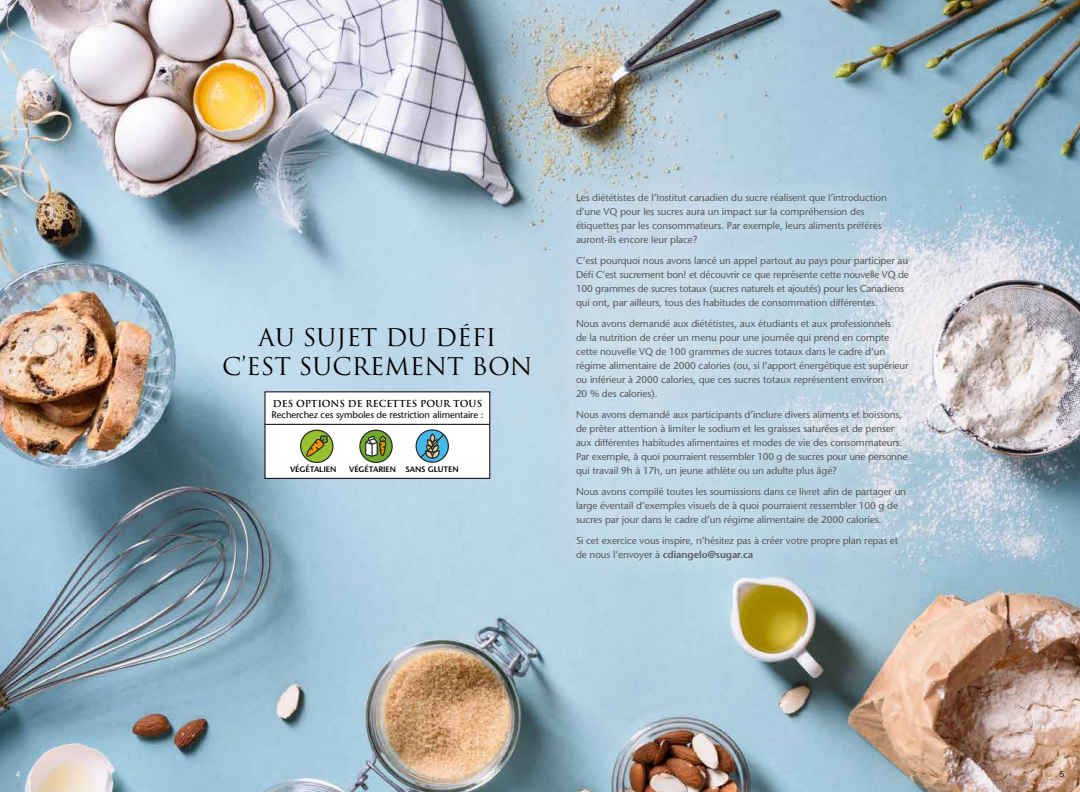
<style>
.page{position:relative;width:1080px;height:792px;background:#fff}
.page>*{position:absolute;margin:0;border:0;box-sizing:border-box;transform-origin:0 0}
.t1{font:23.8px/28.8px "Trajan";color:#000;text-align:center}
.t2{font:9.9px/14px "Stone Sans";letter-spacing:-.01em;color:#58595b}
.t3{font:9.4px "Stone Sans";letter-spacing:-.01em;color:#000}
.t4{font:700 9.4px "Trajan";color:#000}
.t5{font:8px "Helvetica Neue LT Pro";color:#fff}
.t6{font:8px "Helvetica Neue LT Pro";color:#000}
.t7{font:600 7.9px "Stone Sans";letter-spacing:-.01em;color:#000}
.s1{font-weight:600}
</style>
<div class="page">
<img style="left:0;top:0;width:1080px;height:792px">
<div style="left:552px;top:170px;width:380px;height:414px;background:#fff;opacity:.75"></div>
<div style="left:265px;top:392px;width:225px;height:87px;background:#fff;border:1px solid #000"></div>
<svg style="left:300px;top:430px;width:33px;height:33px"></svg>
<svg style="left:359px;top:430px;width:34px;height:33px"></svg>
<svg style="left:416px;top:429px;width:33px;height:34px"></svg>
<hr style="left:265px;top:424px;width:225px;height:1px;background:#000">
<h1 class="t1" style="left:222px;top:323px;width:312px">AU SUJET DU DÉFI<br>C’EST SUCREMENT BON</h1>
<p class="t4" style="left:273px;top:398px;width:211px">DES OPTIONS DE RECETTES POUR TOUS</p>
<p class="t3" style="left:272px;top:409px;width:213px">Recherchez ces symboles de restriction alimentaire :</p>
<p class="t7" style="left:290px;top:464px;width:48px">VÉGÉTALIEN</p>
<p class="t7" style="left:349px;top:464px;width:111px">VÉGÉTARIEN SANS GLUTEN</p>
<p class="t2" style="left:576px;top:190px;width:312px">Les diététistes de l’Institut canadien du sucre réalisent que l’introduction d’une VQ pour les sucres aura un impact sur la compréhension des étiquettes par les consommateurs. Par exemple, leurs aliments préférés auront-ils encore leur place?</p>
<p class="t2" style="left:576px;top:253px;width:334px">C’est pourquoi nous avons lancé un appel partout au pays pour participer au Défi C’est sucrement bon! et découvrir ce que représente cette nouvelle VQ de 100 grammes de sucres totaux (sucres naturels et ajoutés) pour les Canadiens qui ont, par ailleurs, tous des habitudes de consommation différentes.</p>
<p class="t2" style="left:576px;top:316px;width:334px">Nous avons demandé aux diététistes, aux étudiants et aux professionnels<br>de la nutrition de créer un menu pour une journée qui prend en compte cette nouvelle VQ de 100 grammes de sucres totaux dans le cadre d’un régime alimentaire de 2000 calories (ou, si l’apport énergétique est supérieur ou inférieur à 2000 calories, que ces sucres totaux représentent environ<br>20 % des calories).</p>
<p class="t2" style="left:576px;top:407px;width:333px">Nous avons demandé aux participants d’inclure divers aliments et boissons, de prêter attention à limiter le sodium et les graisses saturées et de penser aux différentes habitudes alimentaires et modes de vie des consommateurs.<br>Par exemple, à quoi pourraient ressembler 100 g de sucres pour une personne qui travail 9h à 17h, un jeune athlète ou un adulte plus âgé?</p>
<p class="t2" style="left:576px;top:484px;width:332px">Nous avons compilé toutes les soumissions dans ce livret afin de partager un large éventail d’exemples visuels de à quoi pourraient ressembler 100 g de sucres par jour dans le cadre d’un régime alimentaire de 2000 calories.</p>
<p class="t2" style="left:576px;top:533px;width:324px">Si cet exercice vous inspire, n’hésitez pas à créer votre propre plan repas et de nous l’envoyer à <span class="s1">cdiangelo@sugar.ca</span></p>
<p class="t5" style="left:16px;top:769px;width:6px">4</p>
<p class="t6" style="left:1060px;top:769px;width:6px">5</p>
</div>
